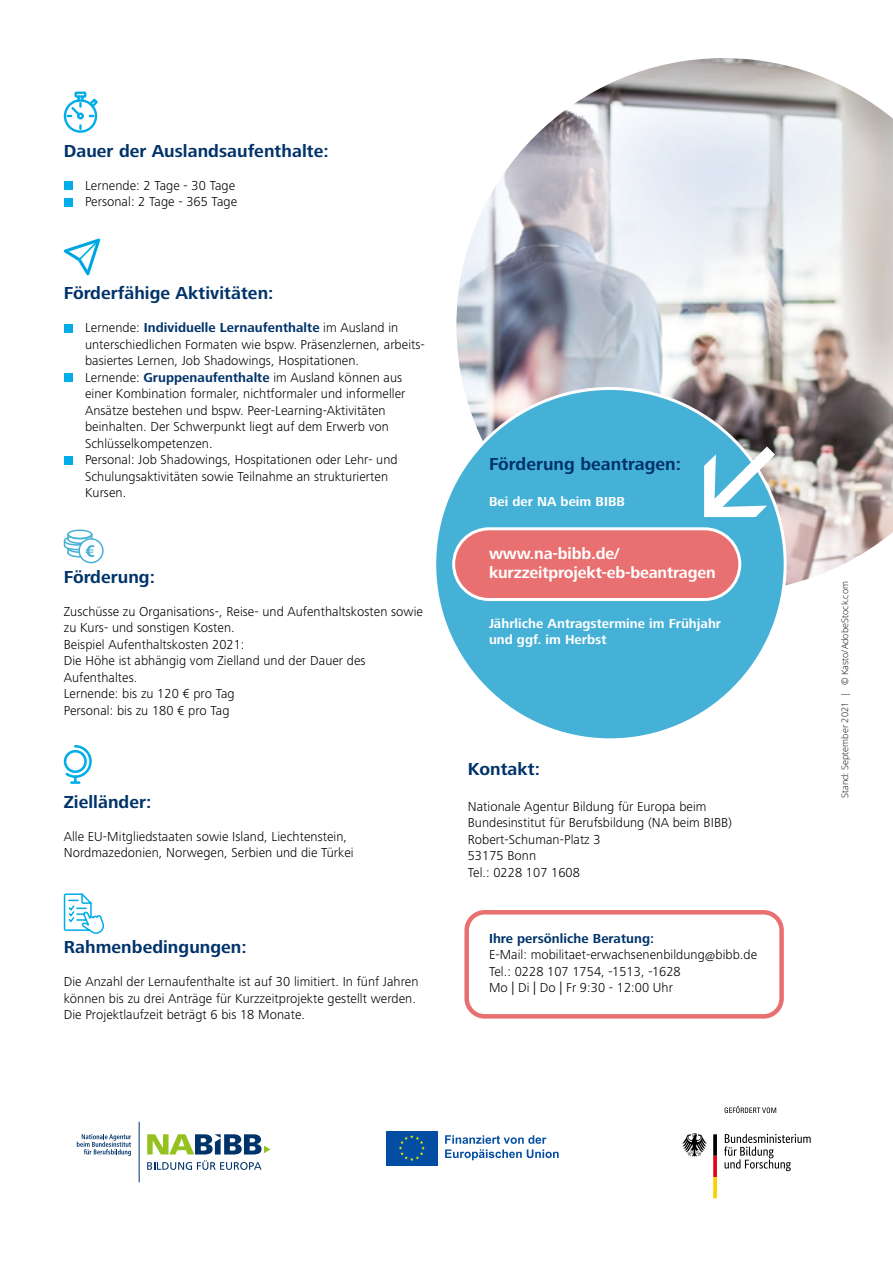
<style>
.page{position:relative;width:893px;height:1263px;background:#fff}
.page>*{position:absolute;margin:0;border:0;box-sizing:border-box;transform-origin:0 0}
.t1{font:700 18px "Frutiger Next LT";letter-spacing:.005em;color:#00336a}
.t2{font:700 16.5px "Frutiger Next LT";letter-spacing:-.01em;color:#fff}
.t3{font:300 13.5px/16.5px "Frutiger Next LT";letter-spacing:.005em;color:#000}
.t4{font:700 13.5px "Frutiger Next LT";letter-spacing:.005em;color:#fff}
.t5{font:700 13.5px "Frutiger Next LT";letter-spacing:.005em;color:#00336a}
.t6{font:300 9px "Open Sans";letter-spacing:.005em;color:#000}
.s1{font-weight:700;color:#00336a}
</style>
<div class="page">
<img style="left:456px;top:58px;width:437px;height:527px">
<div style="left:435px;top:388px;width:350px;height:352px;background:#46b1d7;border-radius:50%"></div>
<div style="left:454px;top:529px;width:286px;height:70px;background:#e97070;border-radius:35px"></div>
<div style="left:452px;top:527px;width:289px;height:74px;border:3px solid #fff;border-radius:35px"></div>
<svg style="left:724px;top:1134px;width:87px;height:37px"></svg>
<svg style="left:682px;top:1133px;width:25px;height:23px"></svg>
<svg style="left:713px;top:1134px;width:4px;height:64px"></svg>
<svg style="left:725px;top:1106px;width:51px;height:7px"></svg>
<svg style="left:147px;top:1134px;width:123px;height:20px"></svg>
<svg style="left:77px;top:1134px;width:54px;height:22px"></svg>
<hr style="left:139px;top:1122px;width:1px;height:60px;background:#00336a">
<svg style="left:147px;top:1160px;width:115px;height:10px"></svg>
<svg style="left:63px;top:91px;width:35px;height:42px"></svg>
<div style="left:64px;top:181px;width:8px;height:9px;background:#00ade9"></div>
<div style="left:64px;top:198px;width:8px;height:8px;background:#00ade9"></div>
<svg style="left:63px;top:238px;width:38px;height:38px"></svg>
<div style="left:64px;top:324px;width:8px;height:8px;background:#00ade9"></div>
<div style="left:64px;top:373px;width:8px;height:9px;background:#00ade9"></div>
<div style="left:64px;top:456px;width:8px;height:8px;background:#00ade9"></div>
<svg style="left:64px;top:529px;width:40px;height:34px"></svg>
<svg style="left:64px;top:745px;width:28px;height:39px"></svg>
<svg style="left:63px;top:893px;width:42px;height:41px"></svg>
<svg style="left:704px;top:446px;width:71px;height:71px"></svg>
<svg style="left:386px;top:1165px;width:52px;height:1px"></svg>
<div style="left:386px;top:1131px;width:52px;height:34px;background:#034ea2"></div>
<svg style="left:399px;top:1135px;width:26px;height:26px"></svg>
<svg style="left:445px;top:1135px;width:114px;height:25px"></svg>
<div style="left:464px;top:910px;width:320px;height:108px;border:4px solid #e97070;border-radius:18px"></div>
<p class="t1" style="left:64px;top:141px;width:266px">Dauer der Auslandsaufenthalte:</p>
<p class="t3" style="left:85px;top:177px;width:152px">Lernende: 2 Tage - 30 Tage</p>
<p class="t3" style="left:85px;top:194px;width:154px">Personal: 2 Tage - 365 Tage</p>
<p class="t1" style="left:64px;top:283px;width:211px">Förderfähige Aktivitäten:</p>
<p class="t3" style="left:85px;top:320px;width:341px">Lernende: <span class="s1">Individuelle Lernaufenthalte</span> im Ausland in unterschiedlichen Formaten wie bspw. Präsenzlernen, arbeits&shy;basiertes Lernen, Job Shadowings, Hospitationen.</p>
<p class="t3" style="left:85px;top:369px;width:322px">Lernende: <span class="s1">Gruppenaufenthalte</span> im Ausland können aus einer Kombination formaler, nichtformaler und informeller<br>Ansätze bestehen und bspw. Peer-Learning-Aktivitäten</p>
<p class="t3" style="left:85px;top:419px;width:305px">beinhalten. Der Schwerpunkt liegt auf dem Erwerb von<br>Schlüsselkompetenzen.</p>
<p class="t3" style="left:85px;top:452px;width:314px">Personal: Job Shadowings, Hospitationen oder Lehr- und<br>Schulungsaktivitäten sowie Teilnahme an strukturierten<br>Kursen.</p>
<p class="t1" style="left:64px;top:567px;width:93px">Förderung:</p>
<p class="t3" style="left:64px;top:603px;width:361px">Zuschüsse zu Organisations-, Reise- und Aufenthaltskosten sowie</p>
<p class="t3" style="left:64px;top:620px;width:172px">zu Kurs- und sonstigen Kosten.</p>
<p class="t3" style="left:64px;top:636px;width:182px">Beispiel Aufenthaltskosten 2021:</p>
<p class="t3" style="left:64px;top:653px;width:303px">Die Höhe ist abhängig vom Zielland und der Dauer des</p>
<p class="t3" style="left:64px;top:669px;width:75px">Aufenthaltes.</p>
<p class="t3" style="left:64px;top:686px;width:172px">Lernende: bis zu 120 € pro Tag</p>
<p class="t3" style="left:64px;top:702px;width:167px">Personal: bis zu 180 € pro Tag</p>
<p class="t1" style="left:64px;top:792px;width:89px">Zielländer:</p>
<p class="t3" style="left:64px;top:828px;width:285px">Alle EU-Mitgliedstaaten sowie Island, Liechtenstein,</p>
<p class="t3" style="left:64px;top:845px;width:291px">Nordmazedonien, Norwegen, Serbien und die Türkei</p>
<p class="t1" style="left:64px;top:937px;width:185px">Rahmenbedingungen:</p>
<p class="t3" style="left:64px;top:974px;width:356px">Die Anzahl der Lernaufenthalte ist auf 30 limitiert. In fünf Jahren</p>
<p class="t3" style="left:64px;top:990px;width:354px">können bis zu drei Anträge für Kurzzeitprojekte gestellt werden.</p>
<p class="t3" style="left:64px;top:1007px;width:243px">Die Projektlaufzeit beträgt 6 bis 18 Monate.</p>
<p class="t1" style="left:489px;top:454px;width:194px">Förderung beantragen:</p>
<p class="t4" style="left:489px;top:494px;width:137px">Bei der NA beim BIBB</p>
<p class="t2" style="left:489px;top:544px;width:132px">www.na-bibb.de/</p>
<p class="t2" style="left:489px;top:564px;width:228px">kurzzeitprojekt-eb-beantragen</p>
<p class="t4" style="left:489px;top:616px;width:234px">Jährliche Antragstermine im Frühjahr</p>
<p class="t4" style="left:489px;top:632px;width:119px">und ggf. im Herbst</p>
<p class="t1" style="left:468px;top:759px;width:74px">Kontakt:</p>
<p class="t3" style="left:468px;top:798px;width:240px">Nationale Agentur Bildung für Europa beim</p>
<p class="t3" style="left:468px;top:815px;width:266px">Bundesinstitut für Berufsbildung (NA beim BIBB)</p>
<p class="t3" style="left:468px;top:831px;width:134px">Robert-Schuman-Platz 3</p>
<p class="t3" style="left:468px;top:848px;width:70px">53175 Bonn</p>
<p class="t3" style="left:468px;top:864px;width:114px">Tel.: 0228 107 1608</p>
<p class="t5" style="left:489px;top:931px;width:167px">Ihre persönliche Beratung:</p>
<p class="t3" style="left:489px;top:947px;width:270px">E-Mail: mobilitaet-erwachsenenbildung@bibb.de</p>
<p class="t3" style="left:489px;top:963px;width:193px">Tel.: 0228 107 1754, -1513, -1628</p>
<p class="t3" style="left:489px;top:980px;width:185px">Mo | Di | Do | Fr 9:30 - 12:00 Uhr</p>
<p class="t6" style="left:839px;top:798px;width:219px;rotate:-90deg">Stand: September 2021 | © Kasto/AdobeStock.com</p>
</div>
